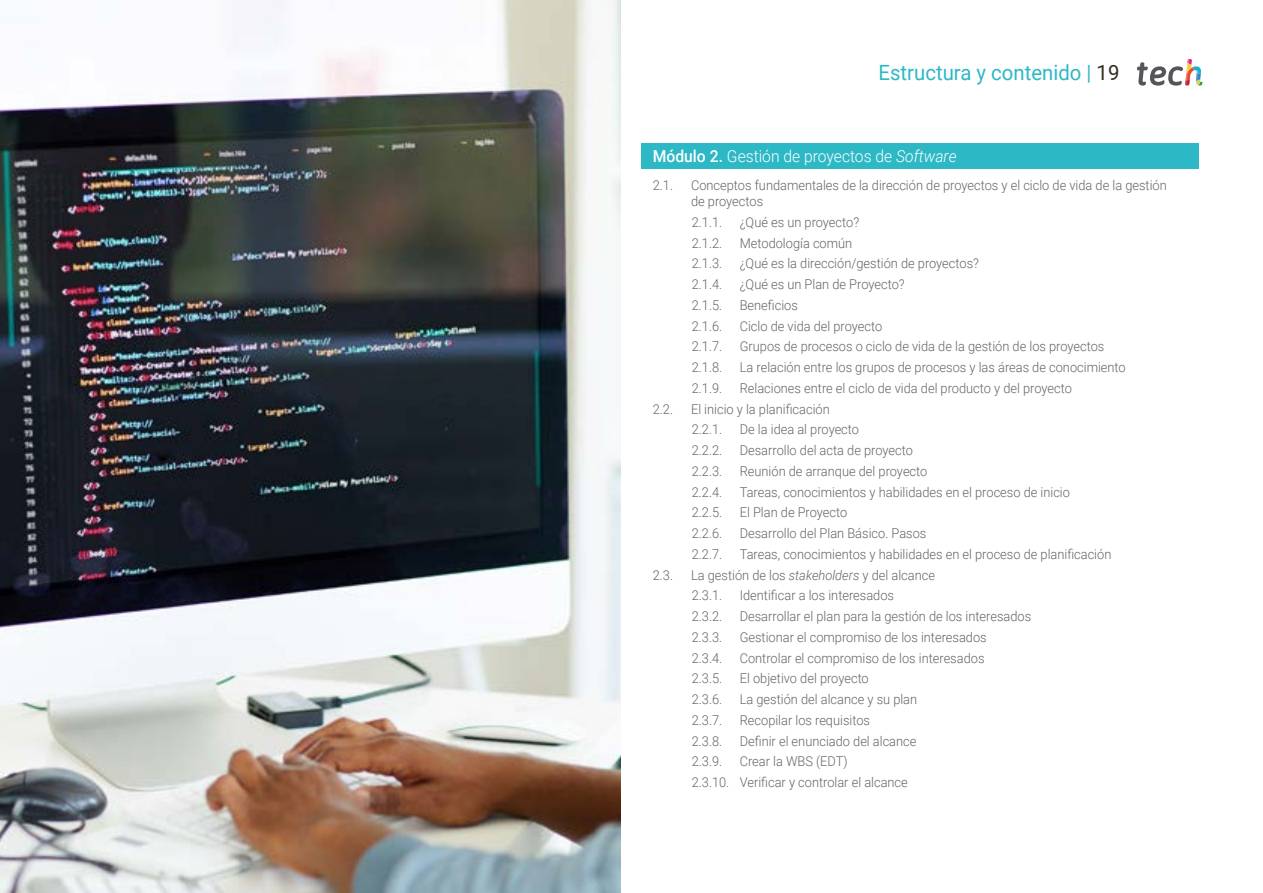
<style>
.page{position:relative;width:1263px;height:893px;background:#fff}
.page>*{position:absolute;margin:0;border:0;box-sizing:border-box;transform-origin:0 0}
.t1{font:21px "Roboto";color:#2db8c5}
.t2{font:300 16.5px "Roboto";color:#fff;scale:.95 1}
.t3{font:300 13.5px/20.7px "Roboto";color:#61646a;scale:.95 1}
.s1{color:#312e20}
.s2{font-weight:500}
.s3{font-style:italic}
</style>
<div class="page">
<svg style="left:1137px;top:59px;width:65px;height:27px"></svg>
<div style="left:642px;top:144px;width:557px;height:25px;background:#2db8c5"></div>
<img style="left:0;top:0;width:621px;height:893px">
<h1 class="t1" style="left:878px;top:57px;width:242px">Estructura y contenido | <span class="s1">19</span></h1>
<p class="t2" style="left:653px;top:145px;width:321px"><span class="s2">Módulo 2.</span> Gestión de proyectos de <span class="s3">Software</span></p>
<p class="t3" style="left:653px;top:174px;width:23px">2.1.</p>
<p class="t3" style="left:691px;top:176px;width:502px;line-height:16.5px">Conceptos fundamentales de la dirección de proyectos y el ciclo de vida de la gestión de proyectos</p>
<p class="t3" style="left:692px;top:211px;width:34px">2.1.1.</p>
<p class="t3" style="left:740px;top:211px;width:127px">¿Qué es un proyecto?</p>
<p class="t3" style="left:692px;top:232px;width:34px">2.1.2.</p>
<p class="t3" style="left:740px;top:232px;width:120px">Metodología común</p>
<p class="t3" style="left:692px;top:253px;width:34px">2.1.3.</p>
<p class="t3" style="left:740px;top:253px;width:253px">¿Qué es la dirección/gestión de proyectos?</p>
<p class="t3" style="left:692px;top:273px;width:34px">2.1.4.</p>
<p class="t3" style="left:740px;top:273px;width:175px">¿Qué es un Plan de Proyecto?</p>
<p class="t3" style="left:692px;top:294px;width:34px">2.1.5.</p>
<p class="t3" style="left:740px;top:294px;width:63px">Beneficios</p>
<p class="t3" style="left:692px;top:315px;width:34px">2.1.6.</p>
<p class="t3" style="left:740px;top:315px;width:152px">Ciclo de vida del proyecto</p>
<p class="t3" style="left:692px;top:336px;width:34px">2.1.7.</p>
<p class="t3" style="left:740px;top:336px;width:385px">Grupos de procesos o ciclo de vida de la gestión de los proyectos</p>
<p class="t3" style="left:692px;top:356px;width:34px">2.1.8.</p>
<p class="t3" style="left:740px;top:356px;width:408px">La relación entre los grupos de procesos y las áreas de conocimiento</p>
<p class="t3" style="left:692px;top:377px;width:34px">2.1.9.</p>
<p class="t3" style="left:740px;top:377px;width:351px">Relaciones entre el ciclo de vida del producto y del proyecto</p>
<p class="t3" style="left:653px;top:398px;width:23px">2.2.</p>
<p class="t3" style="left:691px;top:398px;width:148px">El inicio y la planificación<br>2.2.1.</p>
<p class="t3" style="left:740px;top:419px;width:127px">De la idea al proyecto</p>
<p class="t3" style="left:692px;top:439px;width:34px">2.2.2.</p>
<p class="t3" style="left:740px;top:439px;width:184px">Desarrollo del acta de proyecto</p>
<p class="t3" style="left:692px;top:460px;width:34px">2.2.3.</p>
<p class="t3" style="left:740px;top:460px;width:199px">Reunión de arranque del proyecto</p>
<p class="t3" style="left:692px;top:481px;width:34px">2.2.4.</p>
<p class="t3" style="left:740px;top:481px;width:349px">Tareas, conocimientos y habilidades en el proceso de inicio</p>
<p class="t3" style="left:692px;top:502px;width:34px">2.2.5.</p>
<p class="t3" style="left:740px;top:502px;width:115px">El Plan de Proyecto</p>
<p class="t3" style="left:692px;top:522px;width:34px">2.2.6.</p>
<p class="t3" style="left:740px;top:522px;width:198px">Desarrollo del Plan Básico. Pasos</p>
<p class="t3" style="left:692px;top:543px;width:34px">2.2.7.</p>
<p class="t3" style="left:740px;top:543px;width:393px">Tareas, conocimientos y habilidades en el proceso de planificación</p>
<p class="t3" style="left:653px;top:564px;width:23px">2.3.</p>
<p class="t3" style="left:691px;top:564px;width:258px">La gestión de los <span class="s3">stakeholders</span> y del alcance<br>2.3.1.</p>
<p class="t3" style="left:740px;top:585px;width:164px">Identificar a los interesados</p>
<p class="t3" style="left:692px;top:605px;width:34px">2.3.2.</p>
<p class="t3" style="left:740px;top:605px;width:308px">Desarrollar el plan para la gestión de los interesados</p>
<p class="t3" style="left:692px;top:626px;width:34px">2.3.3.</p>
<p class="t3" style="left:740px;top:626px;width:261px">Gestionar el compromiso de los interesados</p>
<p class="t3" style="left:692px;top:647px;width:34px">2.3.4.</p>
<p class="t3" style="left:740px;top:647px;width:259px">Controlar el compromiso de los interesados</p>
<p class="t3" style="left:692px;top:668px;width:34px">2.3.5.</p>
<p class="t3" style="left:740px;top:668px;width:137px">El objetivo del proyecto</p>
<p class="t3" style="left:692px;top:688px;width:34px">2.3.6.</p>
<p class="t3" style="left:740px;top:688px;width:188px">La gestión del alcance y su plan</p>
<p class="t3" style="left:692px;top:709px;width:34px">2.3.7.</p>
<p class="t3" style="left:740px;top:709px;width:139px">Recopilar los requisitos</p>
<p class="t3" style="left:692px;top:730px;width:34px">2.3.8.</p>
<p class="t3" style="left:740px;top:730px;width:187px">Definir el enunciado del alcance</p>
<p class="t3" style="left:692px;top:751px;width:34px">2.3.9.</p>
<p class="t3" style="left:692px;top:751px;width:229px;text-indent:48px">Crear la WBS (EDT)<br>2.3.10. Verificar y controlar el alcance</p>
</div>
